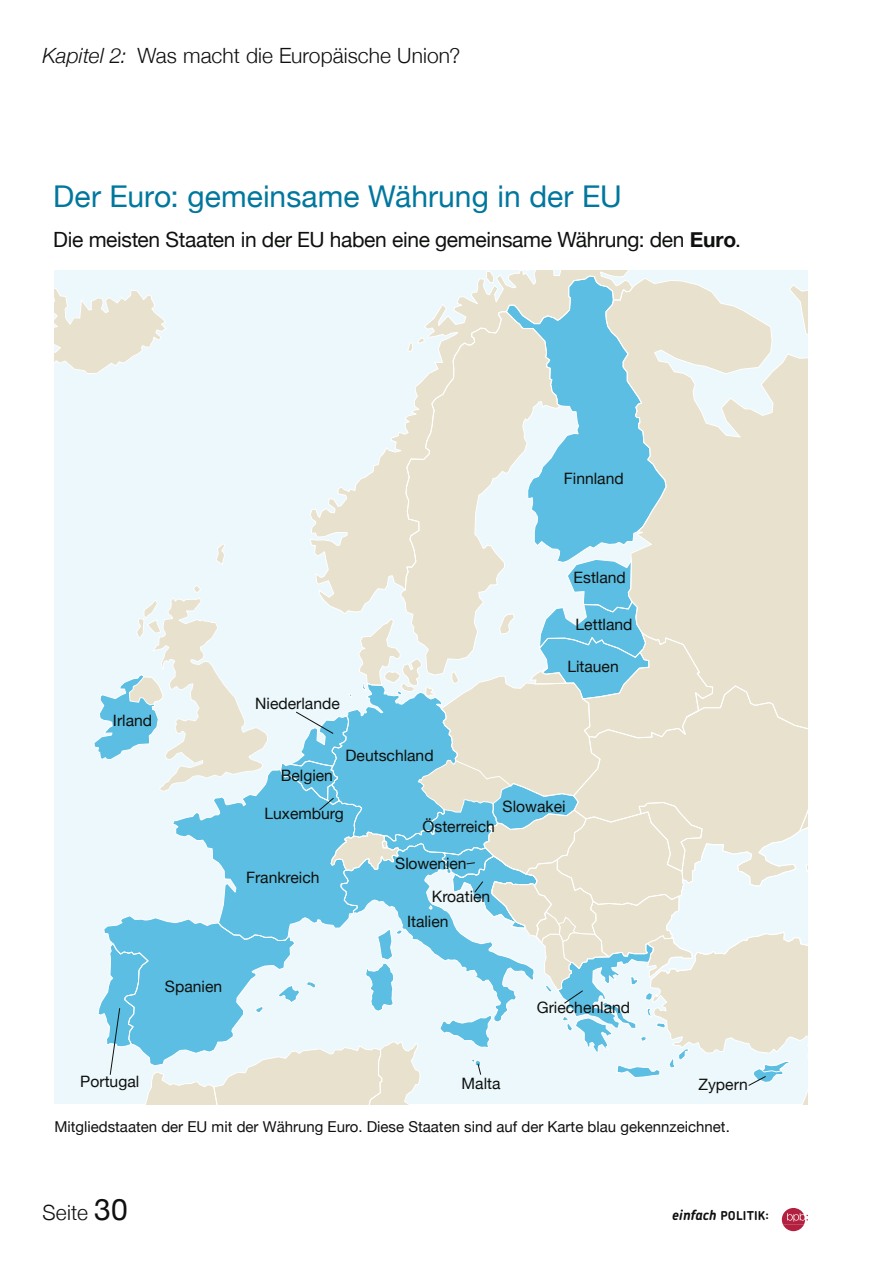
<style>
.page{position:relative;width:893px;height:1263px;background:#fff}
.page>*{position:absolute;margin:0;border:0;box-sizing:border-box;transform-origin:0 0}
.t1{font:30px "Helvetica Neue";color:#00779e}
.p_fliess{font:21px "Helvetica Neue";letter-spacing:-.015em;color:#0f110f}
.t2{font:300 21px "Helvetica Neue";letter-spacing:.005em;color:#0f110f}
.t3{font:15.75px "Helvetica Neue";color:#0f110f}
.t4{font:15px "Helvetica Neue";color:#0f110f}
.t5{font:700 12.3px "Chevin";letter-spacing:.015em;color:#0f110f}
.s1{font-style:italic}
.s2{font-weight:700}
.s3{font-weight:400;font-size:30px}
.s4{font-style:italic;font-size:14.1px}
</style>
<div class="page">
<svg style="left:782px;top:1208px;width:26px;height:23px"></svg>
<div style="left:54px;top:270px;width:754px;height:834px;background:#edf8fc"></div>
<svg style="left:667px;top:280px;width:141px;height:263px"></svg>
<svg style="left:310px;top:270px;width:319px;height:273px"></svg>
<svg style="left:516px;top:270px;width:19px;height:2px"></svg>
<svg style="left:486px;top:270px;width:9px;height:14px"></svg>
<svg style="left:407px;top:337px;width:18px;height:16px"></svg>
<svg style="left:506px;top:275px;width:161px;height:268px;background:#a2d2de"></svg>
<svg style="left:54px;top:288px;width:112px;height:86px"></svg>
<svg style="left:94px;top:543px;width:714px;height:561px"></svg>
<h2 class="t2" style="left:43px;top:38px;width:419px"><span class="s1">Kapitel 2:</span> Was macht die Europäische Union?</h2>
<h3 class="t1" style="left:53px;top:175px;width:570px">Der Euro: gemeinsame Währung in der EU</h3>
<p class="p_fliess" style="left:53px;top:225px;width:689px">Die meisten Staaten in der EU haben eine gemeinsame Währung: den <span class="s2">Euro</span>.</p>
<p class="t3" style="left:564px;top:467px;width:61px">Finnland</p>
<p class="t3" style="left:113px;top:709px;width:41px">Irland</p>
<p class="t3" style="left:165px;top:975px;width:59px">Spanien</p>
<p class="t3" style="left:255px;top:692px;width:86px">Niederlande</p>
<p class="t3" style="left:574px;top:566px;width:54px">Estland</p>
<p class="t3" style="left:576px;top:613px;width:58px">Lettland</p>
<p class="t3" style="left:567px;top:655px;width:53px">Litauen</p>
<p class="t3" style="left:281px;top:764px;width:54px">Belgien</p>
<p class="t3" style="left:346px;top:744px;width:90px">Deutschland</p>
<p class="t3" style="left:265px;top:801px;width:81px">Luxemburg</p>
<p class="t3" style="left:246px;top:866px;width:75px">Frankreich</p>
<p class="t3" style="left:423px;top:815px;width:74px">Österreich</p>
<p class="t3" style="left:395px;top:852px;width:73px">Slowenien</p>
<p class="t3" style="left:432px;top:885px;width:60px">Kroatien</p>
<p class="t3" style="left:407px;top:910px;width:43px">Italien</p>
<p class="t3" style="left:503px;top:795px;width:65px">Slowakei</p>
<p class="t3" style="left:537px;top:996px;width:95px">Griechenland</p>
<p class="t3" style="left:80px;top:1070px;width:60px">Portugal</p>
<p class="t3" style="left:462px;top:1072px;width:40px">Malta</p>
<p class="t3" style="left:698px;top:1073px;width:51px">Zypern</p>
<p class="t4" style="left:54px;top:1116px;width:677px">Mitgliedstaaten der EU mit der Währung Euro. Diese Staaten sind auf der Karte blau gekennzeichnet.</p>
<h2 class="t2" style="left:43px;top:1196px;width:87px">Seite <span class="s3">30</span></h2>
<p class="t5" style="left:672px;top:1208px;width:98px"><span class="s4">einfach</span> POLITIK:</p>
</div>
